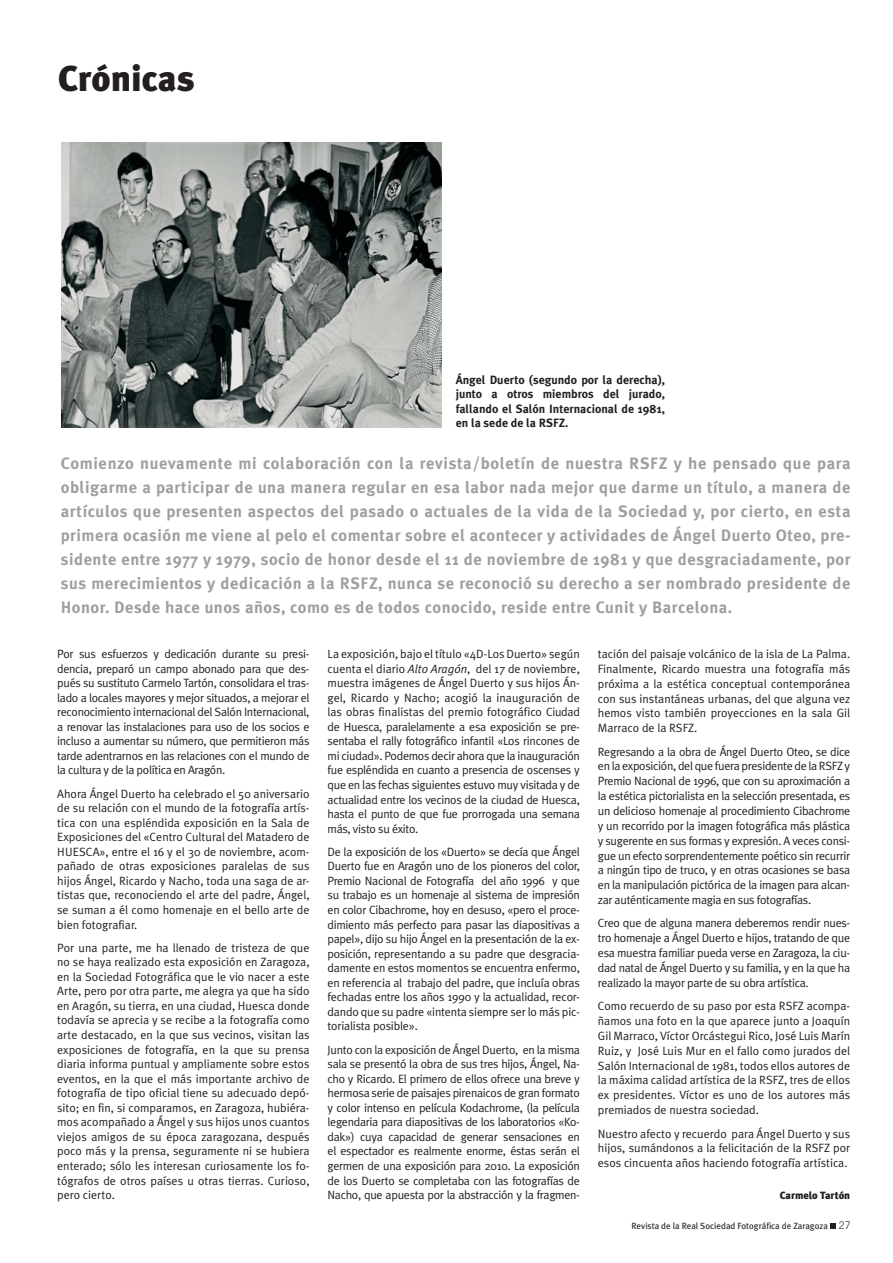
<style>
.page{position:relative;width:893px;height:1263px;background:#fff}
.page>*{position:absolute;margin:0;border:0;box-sizing:border-box;transform-origin:0 0}
.t1{font:900 36px "Meta Plus";color:#231f20}
.t2{font:700 16.5px/24px "Meta Plus";letter-spacing:.03em;color:#9d9fa1;text-align:justify}
.t3{font:12px/14.5px "Meta Plus Normal";letter-spacing:-.015em;color:#231f20;text-align:justify}
.t4{font:700 12px/14.4px "Meta Plus";color:#231f20;text-align:justify}
.t5{font:900 10.5px "Meta Plus";color:#231f20}
.t6{font:9px "Meta Plus";color:#231f20}
.s1{font-style:italic}
.s2{font-family:"Trade Gothic";font-weight:300;font-size:10.5px}
</style>
<div class="page">
<img style="left:61px;top:143px;width:380px;height:284px">
<svg style="left:830px;top:1224px;width:6px;height:5px"></svg>
<h1 class="t1" style="left:58px;top:64px;width:138px">Crónicas</h1>
<p class="t4" style="left:455px;top:373px;width:211px">Ángel Duerto (segundo por la derecha), junto a otros miembros del jurado, fallando el Salón Internacional de 1981, en la sede de la RSFZ.</p>
<p class="t2" style="left:61px;top:452px;width:791px">Comienzo nuevamente mi colaboración con la revista/boletín de nuestra RSFZ y he pensado que para obligarme a participar de una manera regular en esa labor nada mejor que darme un título, a manera de artículos que presenten aspectos del pasado o actuales de la vida de la Sociedad y, por cierto, en esta primera ocasión me viene al pelo el comentar sobre el acontecer y actividades de Ángel Duerto Oteo, pre&shy;sidente entre 1977 y 1979, socio de honor desde el 11 de noviembre de 1981 y que desgraciadamente, por sus merecimientos y dedicación a la RSFZ, nunca se reconoció su derecho a ser nombrado presidente de Honor. Desde hace unos años, como es de todos conocido, reside entre Cunit y Barcelona.</p>
<p class="t3" style="left:57px;top:647px;width:254px">Por sus esfuerzos y dedicación durante su presi&shy;dencia, preparó un campo abonado para que des&shy;pués su sustituto Carmelo Tartón, consolidara el tras&shy;lado a locales mayores y mejor situados, a mejorar el reconocimiento internacional del Salón Internacional, a renovar las instalaciones para uso de los socios e incluso a aumentar su número, que permitieron más tarde adentrarnos en las relaciones con el mundo de la cultura y de la política en Aragón.</p>
<p class="t3" style="left:57px;top:787px;width:254px">Ahora Ángel Duerto ha celebrado el 50 aniversario de su relación con el mundo de la fotografía artís&shy;tica con una espléndida exposición en la Sala de Exposiciones del «Centro Cultural del Matadero de HUESCA», entre el 16 y el 30 de noviembre, acom&shy;pañado de otras exposiciones paralelas de sus hijos Ángel, Ricardo y Nacho, toda una saga de ar&shy;tistas que, reconociendo el arte del padre, Ángel, se suman a él como homenaje en el bello arte de bien fotografiar.</p>
<p class="t3" style="left:57px;top:941px;width:254px">Por una parte, me ha llenado de tristeza de que no se haya realizado esta exposición en Zaragoza, en la Sociedad Fotográfica que le vio nacer a este Arte, pero por otra parte, me alegra ya que ha sido en Aragón, su tierra, en una ciudad, Huesca donde todavía se aprecia y se recibe a la fotografía como arte destacado, en la que sus vecinos, visitan las exposiciones de fotografía, en la que su prensa diaria informa puntual y ampliamente sobre estos eventos, en la que el más importante archivo de fotografía de tipo oficial tiene su adecuado depó&shy;sito; en fin, si comparamos, en Zaragoza, hubiéra&shy;mos acompañado a Ángel y sus hijos unos cuantos viejos amigos de su época zaragozana, después poco más y la prensa, seguramente ni se hubiera enterado; sólo les interesan curiosamente los fo&shy;tógrafos de otros países u otras tierras. Curioso, pero cierto.</p>
<p class="t3" style="left:327px;top:647px;width:254px">La exposición, bajo el título «4D-Los Duerto» según cuenta el diario <span class="s1">Alto Aragón</span>, del 17 de noviembre, muestra imágenes de Ángel Duerto y sus hijos Án&shy;gel, Ricardo y Nacho; acogió la inauguración de las obras finalistas del premio fotográfico Ciudad de Huesca, paralelamente a esa exposición se pre&shy;sentaba el rally fotográfico infantil «Los rincones de mi ciudad». Podemos decir ahora que la inauguración fue espléndida en cuanto a presencia de oscenses y que en las fechas siguientes estuvo muy visitada y de actualidad entre los vecinos de la ciudad de Huesca, hasta el punto de que fue prorrogada una semana más, visto su éxito.</p>
<p class="t3" style="left:327px;top:845px;width:254px">De la exposición de los «Duerto» se decía que Ángel Duerto fue en Aragón uno de los pioneros del color, Premio Nacional de Fotografía del año 1996 y que su trabajo es un homenaje al sistema de impresión en color Cibachrome, hoy en desuso, «pero el proce&shy;dimiento más perfecto para pasar las diapositivas a papel», dijo su hijo Ángel en la presentación de la ex&shy;posición, representando a su padre que desgracia&shy;damente en estos momentos se encuentra enfermo, en referencia al trabajo del padre, que incluía obras fechadas entre los años 1990 y la actualidad, recor&shy;dando que su padre «intenta siempre ser lo más pic&shy;torialista posible».</p>
<p class="t3" style="left:327px;top:1043px;width:254px">Junto con la exposición de Ángel Duerto, en la misma sala se presentó la obra de sus tres hijos, Ángel, Na&shy;cho y Ricardo. El primero de ellos ofrece una breve y hermosa serie de paisajes pirenaicos de gran formato y color intenso en película Kodachrome, (la película legendaria para diapositivas de los laboratorios «Ko&shy;dak») cuya capacidad de generar sensaciones en el espectador es realmente enorme, éstas serán el germen de una exposición para 2010. La exposición de los Duerto se completaba con las fotografías de Nacho, que apuesta por la abstracción y la fragmen-</p>
<p class="t3" style="left:598px;top:647px;width:254px">tación del paisaje volcánico de la isla de La Palma.<br>Finalmente, Ricardo muestra una fotografía más próxima a la estética conceptual contemporánea con sus instantáneas urbanas, del que alguna vez hemos visto también proyecciones en la sala Gil Marraco de la RSFZ.</p>
<p class="t3" style="left:598px;top:745px;width:254px">Regresando a la obra de Ángel Duerto Oteo, se dice en la exposición, del que fuera presidente de la RSFZ y Premio Nacional de 1996, que con su aproximación a la estética pictorialista en la selección presentada, es un delicioso homenaje al procedimiento Cibachrome y un recorrido por la imagen fotográfica más plástica y sugerente en sus formas y expresión. A veces consi&shy;gue un efecto sorprendentemente poético sin recurrir a ningún tipo de truco, y en otras ocasiones se basa en la manipulación pictórica de la imagen para alcan&shy;zar auténticamente magia en sus fotografías.</p>
<p class="t3" style="left:598px;top:917px;width:254px">Creo que de alguna manera deberemos rendir nues&shy;tro homenaje a Ángel Duerto e hijos, tratando de que esa muestra familiar pueda verse en Zaragoza, la ciu&shy;dad natal de Ángel Duerto y su familia, y en la que ha realizado la mayor parte de su obra artística.</p>
<p class="t3" style="left:598px;top:1000px;width:254px">Como recuerdo de su paso por esta RSFZ acompa&shy;ñamos una foto en la que aparece junto a Joaquín Gil Marraco, Víctor Orcástegui Rico, José Luis Marín Ruiz, y José Luis Mur en el fallo como jurados del Salón Internacional de 1981, todos ellos autores de la máxima calidad artística de la RSFZ, tres de ellos ex presidentes. Víctor es uno de los autores más premiados de nuestra sociedad.</p>
<p class="t3" style="left:598px;top:1127px;width:254px">Nuestro afecto y recuerdo para Ángel Duerto y sus hijos, sumándonos a la felicitación de la RSFZ por esos cincuenta años haciendo fotografía artística.</p>
<p class="t5" style="left:779px;top:1191px;width:72px">Carmelo Tartón</p>
<p class="t6" style="left:631px;top:1222px;width:220px">Revista de la Real Sociedad Fotográfica de Zaragoza <span class="s2">27</span></p>
</div>
